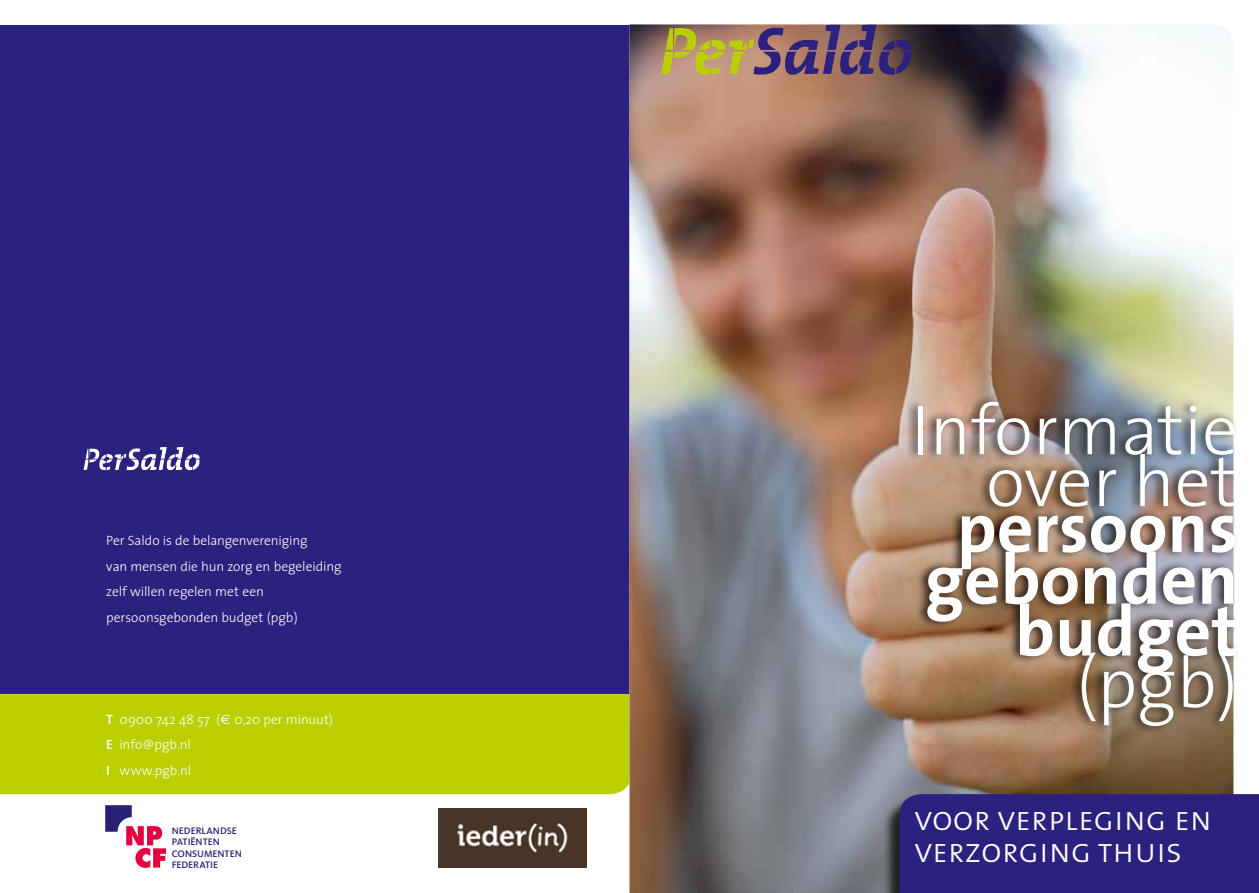
<style>
.page{position:relative;width:1259px;height:893px;background:#fff}
.page>*{position:absolute;margin:0;border:0;box-sizing:border-box;transform-origin:0 0}
.t1{font:300 71.4px/51.8px "The Sans";color:#fff;text-align:right}
.t2{font:700 71.4px/51.8px "The Sans";color:#fff;text-align:right}
.t3{font:34.5px/31.5px "The Sans Light Caps";color:#fff}
.t4{font:300 13.5px/25.5px "The Sans";letter-spacing:-.005em;color:#fff}
.t5{font:500 9.75px/11.4px "Kievit";color:#291f75}
.s1{font-weight:600}
.s2{font-family:"Euro Sans";font-weight:400}
</style>
<div class="page">
<div style="left:0;top:26px;width:631px;height:668px;background:#2c217e"></div>
<div style="left:0;top:694px;width:629px;height:100px;background:#bbcf00"></div>
<img style="left:629px;top:24px;width:604px;height:869px">
<div style="left:905px;top:394px;width:334px;height:340px;background:#000;opacity:.75"></div>
<img style="left:90px;top:447px;width:94px;height:12px">
<img style="left:438px;top:808px;width:149px;height:59px">
<svg style="left:105px;top:805px;width:61px;height:63px"></svg>
<img style="left:758px;top:24px;width:154px;height:26px">
<img style="left:665px;top:28px;width:89px;height:46px">
<div style="left:882px;top:798px;width:377px;height:95px;background:#000;opacity:.75"></div>
<div style="left:899px;top:794px;width:360px;height:99px;background:#2c217e"></div>
<p class="t4" style="left:106px;top:527px;width:237px">Per Saldo is de belangenvereniging<br>van mensen die hun zorg en begeleiding zelf willen regelen met een persoonsgebonden budget (pgb)</p>
<p class="t4" style="left:106px;top:706px;width:228px"><span class="s1">T</span> 0900 742 48 57 (<span class="s2">€</span> 0,20 per minuut)<br><span class="s1">E</span> info@pgb.nl<br><span class="s1">I</span> www.pgb.nl</p>
<p class="t5" style="left:172px;top:825px;width:72px">NEDERLANDSE<br>PATIËNTEN<br>CONSUMENTEN<br>FEDERATIE</p>
<h1 class="t1" style="left:911px;top:402px;width:328px">Informatie over het</h1>
<h1 class="t2" style="left:925px;top:500px;width:315px">persoons gebonden budget</h1>
<h1 class="t1" style="left:1075px;top:655px;width:164px">(pgb)</h1>
<h2 class="t3" style="left:914px;top:802px;width:299px">voor verpleging en verzorging thuis</h2>
</div>
